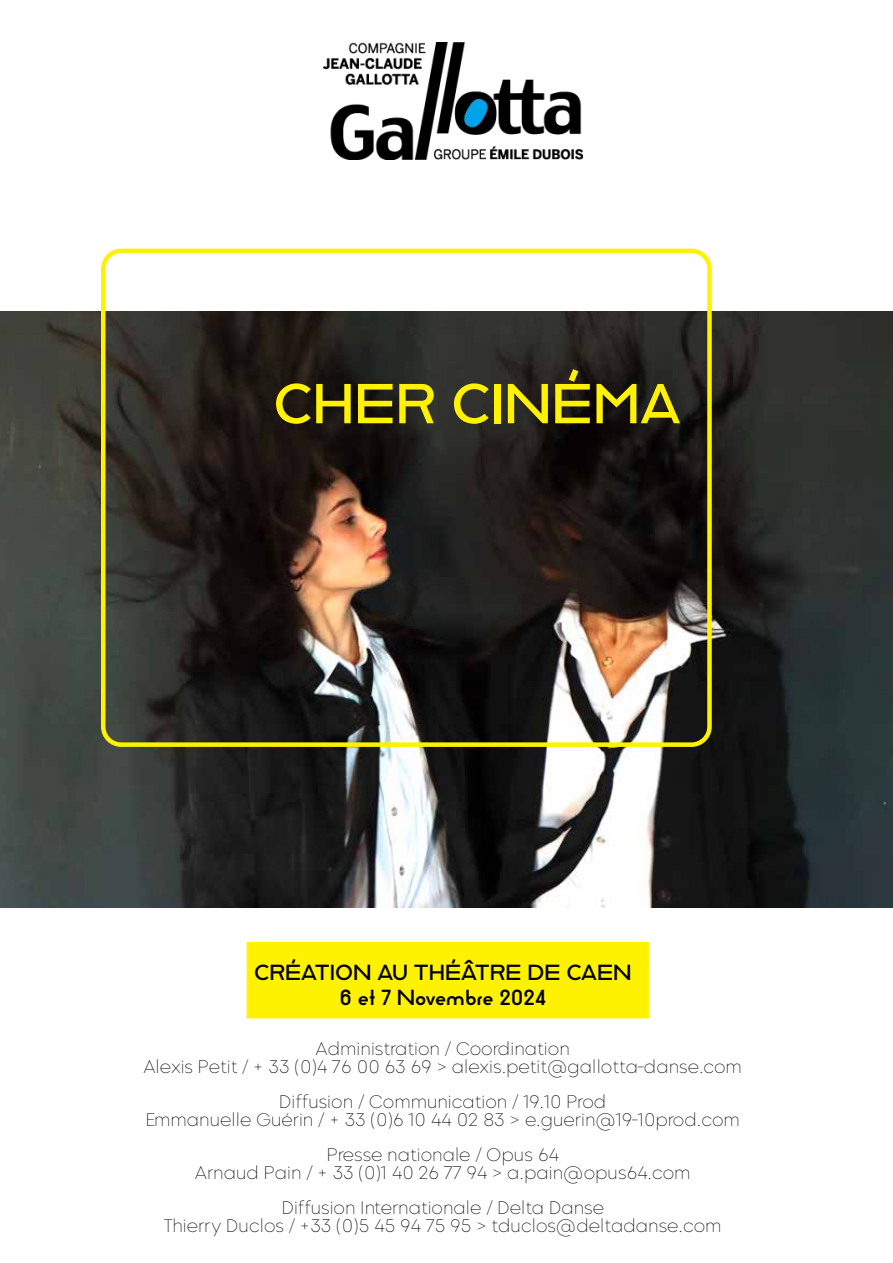
<style>
.page{position:relative;width:893px;height:1263px;background:#fff}
.page>*{position:absolute;margin:0;border:0;box-sizing:border-box;transform-origin:0 0}
.t1{font:54px "Reross Quadratic";color:#fff200}
.t2{font:21px/25.2px "Reross Quadratic";color:#000;text-align:center}
.t3{font:100 18px/18px "Morn";color:#000;text-align:center}
</style>
<div class="page">
<img style="left:323px;top:42px;width:260px;height:118px">
<img style="left:0;top:311px;width:892px;height:597px">
<div style="left:247px;top:942px;width:402px;height:76px;background:#fff200"></div>
<div style="left:101px;top:249px;width:611px;height:498px;border:4px solid #fff200;border-radius:18px"></div>
<h1 class="t1" style="left:273px;top:368px;width:409px">CHER CINÉMA</h1>
<p class="t2" style="left:254px;top:960px;width:379px">CRÉATION AU THÉÂTRE DE CAEN<br>6 et 7 Novembre 2024</p>
<p class="t3" style="left:144px;top:1039px;width:600px">Administration / Coordination<br>Alexis Petit / + 33 (0)4 76 00 63 69 &gt; alexis.petit@gallotta-danse.com</p>
<p class="t3" style="left:146px;top:1093px;width:595px">Diffusion / Communication / 19.10 Prod<br>Emmanuelle Guérin / + 33 (0)6 10 44 02 83 &gt; e.guerin@19-10prod.com</p>
<p class="t3" style="left:195px;top:1146px;width:497px">Presse nationale / Opus 64<br>Arnaud Pain / + 33 (0)1 40 26 77 94 &gt; a.pain@opus64.com</p>
<p class="t3" style="left:164px;top:1199px;width:559px">Diffusion Internationale / Delta Danse<br>Thierry Duclos / +33 (0)5 45 94 75 95 &gt; tduclos@deltadanse.com</p>
</div>
